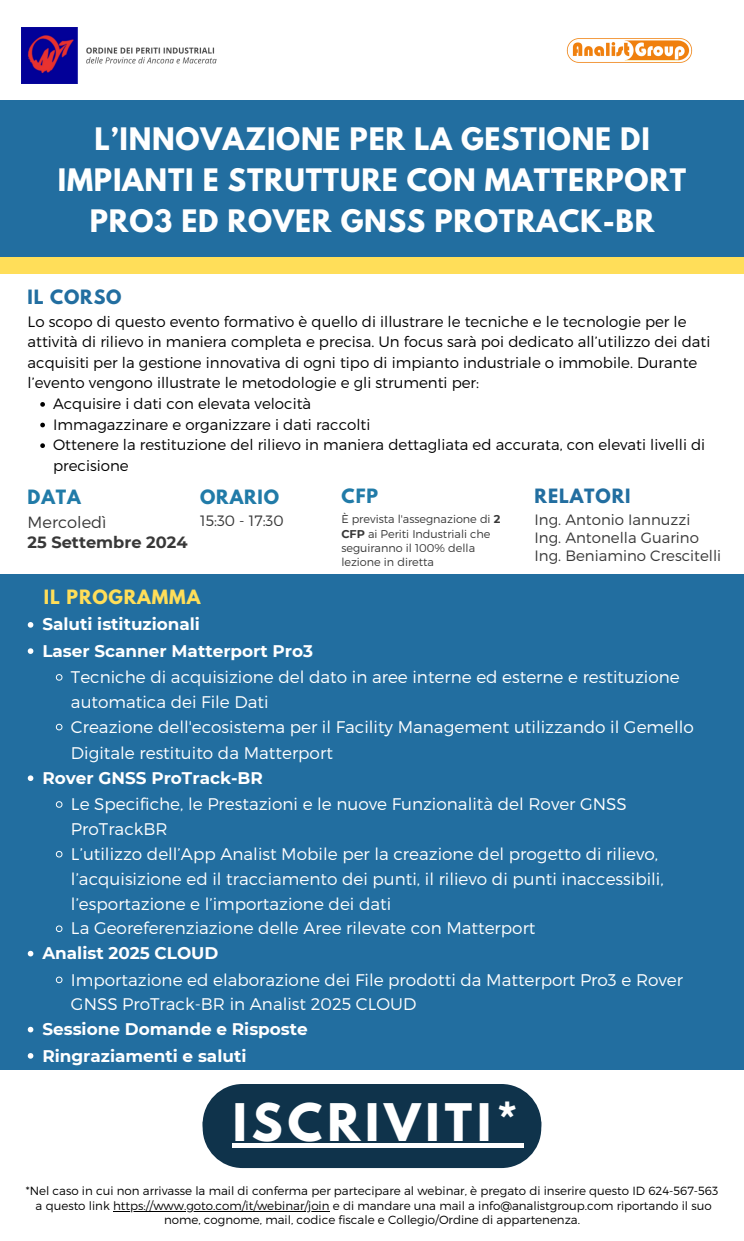
<style>
.page{position:relative;width:744px;height:1241px;background:#fff}
.page>*{position:absolute;margin:0;border:0;box-sizing:border-box;transform-origin:0 0}
.t1{font:700 45.88px "League Spartan";letter-spacing:.11em;color:#fff}
.t2{font:700 27.44px/40.8px "League Spartan";letter-spacing:.03em;color:#fff;text-align:center}
.t3{font:700 17.5px "League Spartan";letter-spacing:.05em;color:#226ea0}
.t4{font:700 17.5px "League Spartan";letter-spacing:.05em;color:#217ba8}
.t5{font:700 17.5px "League Spartan";letter-spacing:.05em;color:#ffde59}
.t6{font:300 16.88px/24.9px "Montserrat";color:#fff}
.t7{font:700 16.88px "Montserrat";color:#fff}
.t8{font:700 16.19px/19.7px "Montserrat";color:#383838}
.t9{font:300 15px/20.6px "Montserrat";color:#000}
.t10{font:300 15px/18.2px "Montserrat";color:#383838}
.t11{font:300 11.81px "Montserrat";color:#000}
.t12{font:300 11.25px/14.2px "Montserrat";color:#383838}
.s1{font-weight:300}
.s2{font-weight:700}
</style>
<div class="page">
<div style="left:0;top:101px;width:744px;height:157px;background:#226ea0"></div>
<div style="left:1px;top:258px;width:743px;height:15px;background:#ffde59"></div>
<div style="left:0;top:574px;width:744px;height:496px;background:#226ea0"></div>
<img style="left:566px;top:38px;width:127px;height:25px">
<svg style="left:203px;top:1129px;width:338px;height:38px"></svg>
<div style="left:203px;top:1083px;width:338px;height:80px;background:#0f334b;border-radius:40px"></div>
<hr style="left:233px;top:1143px;width:263px;height:4px;background:#fff">
<hr style="left:496px;top:1143px;width:28px;height:4px;background:#fff">
<img style="left:22px;top:28px;width:195px;height:55px">
<svg style="left:40px;top:402px;width:5px;height:5px"></svg>
<svg style="left:40px;top:422px;width:5px;height:5px"></svg>
<svg style="left:40px;top:443px;width:5px;height:5px"></svg>
<svg style="left:28px;top:622px;width:5px;height:5px"></svg>
<svg style="left:28px;top:648px;width:5px;height:6px"></svg>
<svg style="left:56px;top:674px;width:7px;height:6px"></svg>
<svg style="left:56px;top:723px;width:7px;height:7px"></svg>
<svg style="left:28px;top:775px;width:5px;height:6px"></svg>
<svg style="left:56px;top:801px;width:7px;height:6px"></svg>
<svg style="left:56px;top:850px;width:7px;height:7px"></svg>
<svg style="left:56px;top:925px;width:7px;height:7px"></svg>
<svg style="left:28px;top:950px;width:5px;height:6px"></svg>
<svg style="left:56px;top:976px;width:7px;height:7px"></svg>
<svg style="left:28px;top:1026px;width:5px;height:6px"></svg>
<svg style="left:28px;top:1053px;width:5px;height:5px"></svg>
<hr style="left:113px;top:1210px;width:217px;height:1px;background:#000">
<p class="t2" style="left:58px;top:122px;width:630px">L’INNOVAZIONE PER LA GESTIONE DI<br>IMPIANTI E STRUTTURE CON MATTERPORT<br>PRO3 ED ROVER GNSS PROTRACK-BR</p>
<h3 class="t3" style="left:27px;top:288px;width:96px">IL CORSO</h3>
<h5 class="t9" style="left:28px;top:310px;width:684px">Lo scopo di questo evento formativo è quello di illustrare le tecniche e le tecnologie per le attività di rilievo in maniera completa e precisa. Un focus sarà poi dedicato all’utilizzo dei dati acquisiti per la gestione innovativa di ogni tipo di impianto industriale o immobile. Durante l’evento vengono illustrate le metodologie e gli strumenti per:</h5>
<p class="t9" style="left:53px;top:392px;width:260px">Acquisire i dati con elevata velocità</p>
<p class="t9" style="left:53px;top:413px;width:319px">Immagazzinare e organizzare i dati raccolti</p>
<p class="t9" style="left:53px;top:434px;width:654px">Ottenere la restituzione del rilievo in maniera dettagliata ed accurata, con elevati livelli di precisione</p>
<p class="t4" style="left:28px;top:488px;width:55px">DATA</p>
<p class="t4" style="left:200px;top:488px;width:81px">ORARIO</p>
<p class="t8" style="left:28px;top:512px;width:161px"><span class="s1">Mercoledì<br></span>25 Settembre 2024</p>
<p class="t10" style="left:200px;top:511px;width:85px">15:30 - 17:30</p>
<p class="t4" style="left:342px;top:487px;width:38px">CFP</p>
<p class="t12" style="left:341px;top:511px;width:160px">È prevista l'assegnazione di <span class="s2">2<br>CFP</span> ai Periti Industriali che seguiranno il 100% della lezione in diretta</p>
<p class="t3" style="left:535px;top:487px;width:97px">RELATORI</p>
<p class="t10" style="left:535px;top:509px;width:188px">Ing. Antonio Iannuzzi<br>Ing. Antonella Guarino<br>Ing. Beniamino Crescitelli</p>
<h3 class="t5" style="left:44px;top:588px;width:158px">IL PROGRAMMA</h3>
<h3 class="t7" style="left:42px;top:614px;width:159px">Saluti istituzionali</h3>
<h4 class="t7" style="left:42px;top:640px;width:272px">Laser Scanner Matterport Pro3</h4>
<h5 class="t6" style="left:71px;top:663px;width:610px">Tecniche di acquisizione del dato in aree interne ed esterne e restituzione automatica dei File Dati</h5>
<h3 class="t6" style="left:71px;top:712px;width:624px;line-height:26.2px">Creazione dell'ecosistema per il Facility Management utilizzando il Gemello<br>Digitale restituito da Matterport</h3>
<p class="t7" style="left:42px;top:767px;width:222px">Rover GNSS ProTrack-BR</p>
<h3 class="t6" style="left:71px;top:790px;width:557px">Le Specifiche, le Prestazioni e le nuove Funzionalità del Rover GNSS<br>ProTrackBR</h3>
<h5 class="t6" style="left:71px;top:840px;width:594px">L’utilizzo dell’App Analist Mobile per la creazione del progetto di rilievo, l’acquisizione ed il tracciamento dei punti, il rilievo di punti inaccessibili, l’esportazione e l’importazione dei dati</h5>
<h3 class="t6" style="left:71px;top:915px;width:466px">La Georeferenziazione delle Aree rilevate con Matterport</h3>
<p class="t7" style="left:42px;top:942px;width:178px">Analist 2025 CLOUD</p>
<p class="t6" style="left:71px;top:966px;width:614px">Importazione ed elaborazione dei File prodotti da Matterport Pro3 e Rover<br>GNSS ProTrack-BR in Analist 2025 CLOUD</p>
<p class="t7" style="left:42px;top:1018px;width:267px">Sessione Domande e Risposte</p>
<p class="t7" style="left:42px;top:1045px;width:206px">Ringraziamenti e saluti</p>
<p class="t1" style="left:233px;top:1099px;width:287px">ISCRIVITI*</p>
<p class="t11" style="left:26px;top:1183px;width:694px">*Nel caso in cui non arrivasse la mail di conferma per partecipare al webinar, è pregato di inserire questo ID 624-567-563</p>
<h1 class="t11" style="left:36px;top:1197px;width:678px">a questo link https://www.goto.com/it/webinar/join e di mandare una mail a info@analistgroup.com riportando il suo</h1>
<p class="t11" style="left:164px;top:1212px;width:418px">nome, cognome, mail, codice fiscale e Collegio/Ordine di appartenenza.</p>
</div>
